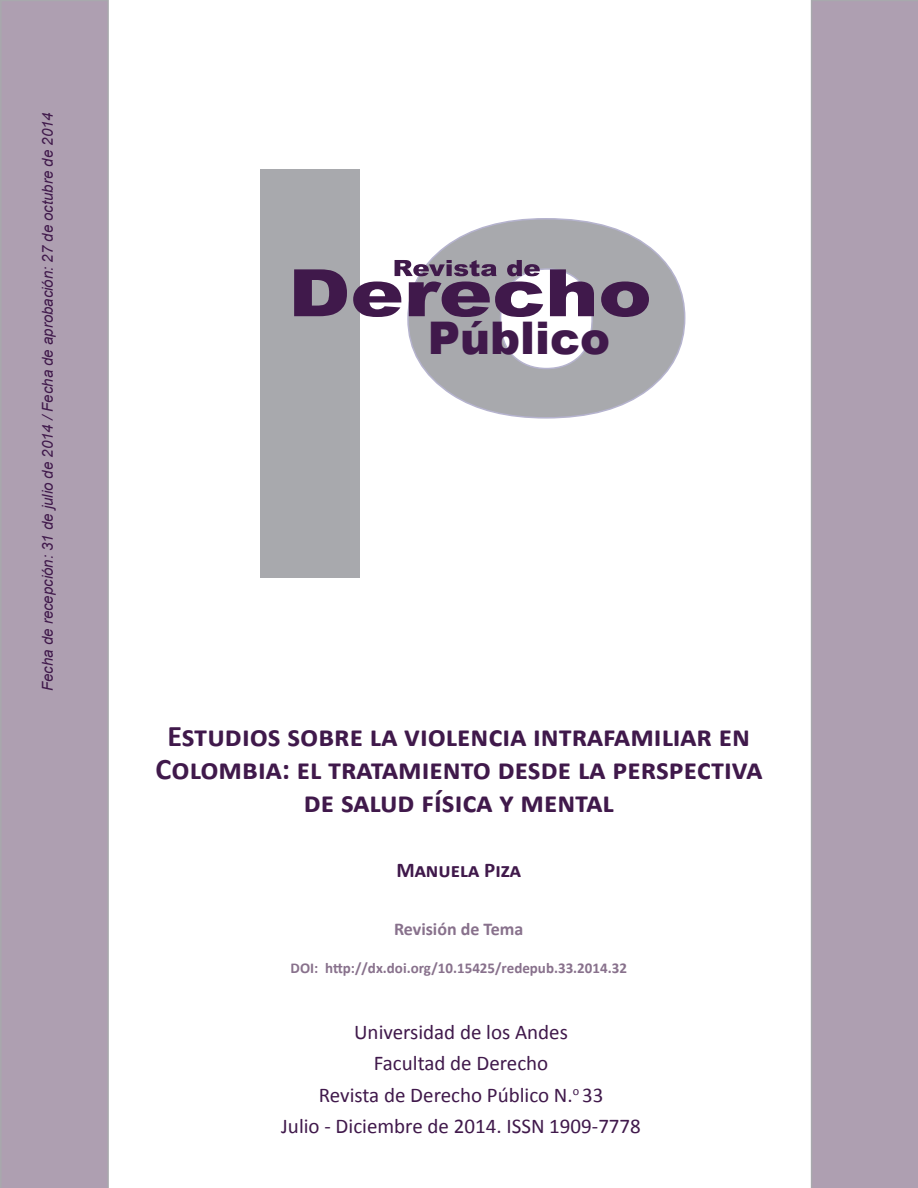
<style>
.page{position:relative;width:918px;height:1188px;background:#fff}
.page>*{position:absolute;margin:0;border:0;box-sizing:border-box;transform-origin:0 0}
.PIE_FINAL{font:900 45px "Arial";color:#40194b}
.T0{font:700 30px/33px "Calibri";color:#40194b;text-align:center}
.AUTOR{font:21px "Calibri";color:#40194b}
.AUTOR-2{font:700 21px "Calibri";color:#40194b}
.AUTOR-3{font:700 18px "Calibri";color:#88718c}
.PIE_FINAL-2{font:italic 15px "Arial";color:#40194b}
.AUTOR-4{font:700 15px "Calibri";color:#88718c}
</style>
<div class="page">
<div style="left:260px;top:169px;width:100px;height:408px;background:#a8a9ad"></div>
<svg style="left:407px;top:218px;width:279px;height:201px"></svg>
<svg style="left:294px;top:260px;width:355px;height:57px"></svg>
<div style="left:0;top:0;width:109px;height:1188px;background:#ae9fb1"></div>
<div style="left:811px;top:0;width:107px;height:1188px;background:#ae9fb1"></div>
<p class="PIE_FINAL-2" style="left:38px;top:691px;width:580px;rotate:-90deg">Fecha de recepción: 31 de julio de 2014 / Fecha de aprobación: 27 de octubre de 2014</p>
<p class="PIE_FINAL" style="left:428px;top:305px;width:184px">Público</p>
<p class="T0" style="left:156px;top:720px;width:608px">Estudios sobre la violencia intrafamiliar en<br>Colombia: el tratamiento desde la perspectiva de salud física y mental</p>
<p class="AUTOR-2" style="left:396px;top:856px;width:126px">Manuela Piza</p>
<p class="AUTOR-3" style="left:394px;top:918px;width:131px">Revisión de Tema</p>
<p class="AUTOR-4" style="left:291px;top:958px;width:338px">DOI: http://dx.doi.org/10.15425/redepub.33.2014.32</p>
<p class="AUTOR" style="left:354px;top:1018px;width:215px">Universidad de los Andes</p>
<p class="AUTOR" style="left:374px;top:1050px;width:176px">Facultad de Derecho</p>
<p class="AUTOR" style="left:319px;top:1081px;width:286px">Revista de Derecho Público N.<sup>o</sup> 33</p>
<p class="AUTOR" style="left:281px;top:1113px;width:361px">Julio - Diciembre de 2014. ISSN 1909-7778</p>
</div>
